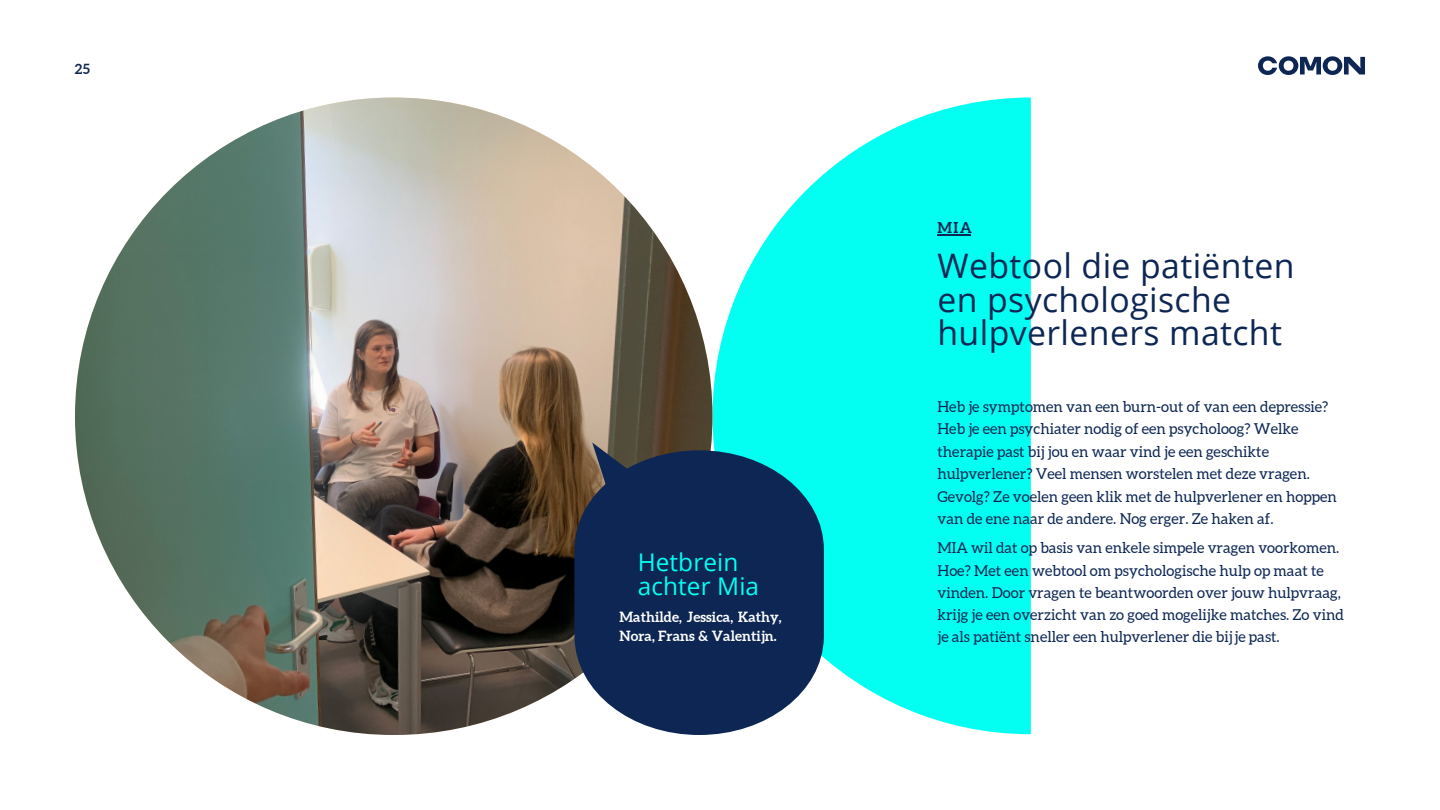
<style>
.page{position:relative;width:1440px;height:810px;background:#fff}
.page>*{position:absolute;margin:0;border:0;box-sizing:border-box;transform-origin:0 0}
.t1{font:33.75px/33.8px "Open Sans";letter-spacing:.01em;color:#0d2654}
.t2{font:24.38px/24.2px "Open Sans";letter-spacing:.005em;color:#03fff2}
.t3{font:15px/22.5px "Aleo";color:#0d2654}
.t4{font:700 15px "Aleo";color:#0d2654}
.t5{font:700 14.1px/19.1px "Aleo";letter-spacing:.005em;color:#fff}
.t6{font:700 13.95px "Aleo";color:#0d2654}
</style>
<div class="page">
<svg style="left:713px;top:98px;width:318px;height:636px;fill:#03fff2"></svg>
<img style="left:75px;top:97px;width:638px;height:638px">
<svg style="left:574px;top:450px;width:250px;height:285px;background:#214066"></svg>
<svg style="left:592px;top:442px;width:61px;height:60px;background:#313b4f"></svg>
<hr style="left:938px;top:235px;width:33px;height:1px;background:#0d2654">
<svg style="left:1258px;top:56px;width:107px;height:19px"></svg>
<p class="t6" style="left:75px;top:61px;width:16px">25</p>
<h2 class="t2" style="left:638px;top:549px;width:123px">Hetbrein achter Mia</h2>
<p class="t5" style="left:619px;top:607px;width:164px">Mathilde, Jessica, Kathy,<br>Nora, Frans &amp; Valentijn.</p>
<p class="t4" style="left:938px;top:219px;width:36px">MIA</p>
<h1 class="t1" style="left:938px;top:248px;width:358px">Webtool die patiënten en psychologische hulpverleners matcht</h1>
<p class="t3" style="left:938px;top:395px;width:401px">Heb je symptomen van een burn-out of van een depressie?<br>Heb je een psychiater nodig of een psycholoog? Welke therapie past bij jou en waar vind je een geschikte hulpverlener? Veel mensen worstelen met deze vragen.<br>Gevolg? Ze voelen geen klik met de hulpverlener en hoppen van de ene naar de andere. Nog erger. Ze haken af.</p>
<p class="t3" style="left:938px;top:537px;width:408px;line-height:22.2px">MIA wil dat op basis van enkele simpele vragen voorkomen.<br>Hoe? Met een webtool om psychologische hulp op maat te vinden. Door vragen te beantwoorden over jouw hulpvraag, krijg je een overzicht van zo goed mogelijke matches. Zo vind je als patiënt sneller een hulpverlener die bij je past.</p>
</div>
